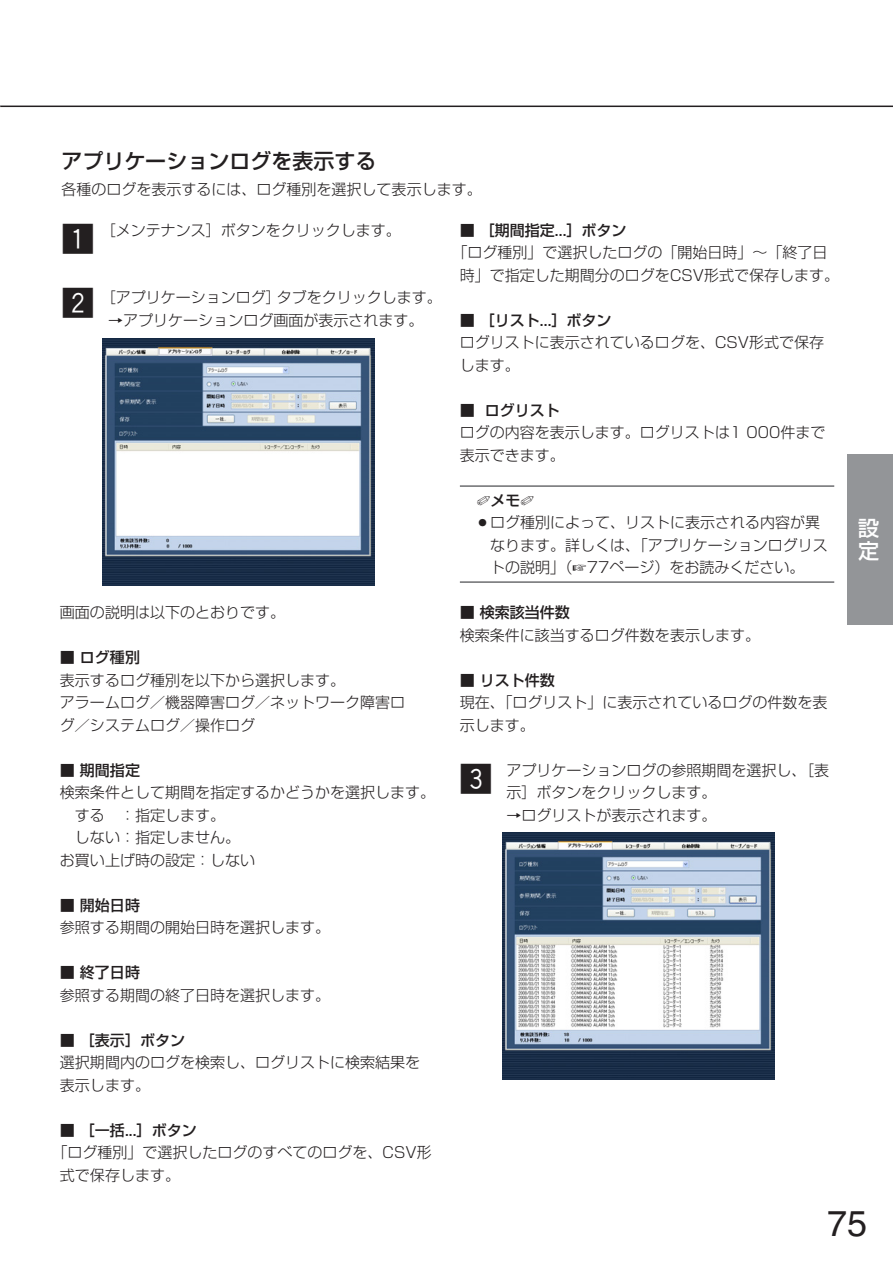
<style>
.page{position:relative;width:893px;height:1263px;background:#fff}
.page>*{position:absolute;margin:0;border:0;box-sizing:border-box;transform-origin:0 0}
.t1{font:36px "Helvetica";color:#231f20}
.t2{font:33px/63.8px "Gthin Hround";color:#231f20}
.t3{font:500 21px "Shin Go";color:#231f20}
.t4{font:500 21px/22.5px "Shin Go";color:#fff}
.t5{font:300 15px/22.5px "Shin Go";color:#231f20}
.t6{font:500 15px "Shin Go";color:#231f20}
.s1{font-weight:500}
.s2{font-weight:300}
</style>
<div class="page">
<hr style="left:0;top:106px;width:892px;height:1px;background:#231f20">
<div style="left:847px;top:455px;width:45px;height:170px;background:#939598"></div>
<hr style="left:460px;top:485px;width:374px;height:2px;background:#6c6d70">
<hr style="left:460px;top:581px;width:374px;height:2px;background:#6c6d70">
<img style="left:102px;top:339px;width:272px;height:246px">
<img style="left:502px;top:832px;width:272px;height:247px">
<h3 class="t3" style="left:61px;top:153px;width:316px">アプリケーションログを表示する</h3>
<p class="t5" style="left:61px;top:180px;width:421px">各種のログを表示するには、ログ種別を選択して表示します。</p>
<h2 class="t2" style="left:61px;top:207px;width:34px">Z<br>X</h2>
<p class="t5" style="left:101px;top:221px;width:301px">［メンテナンス］ボタンをクリックします。</p>
<p class="t5" style="left:101px;top:288px;width:342px">［アプリケーションログ］タブをクリックします。</p>
<p class="t5" style="left:108px;top:311px;width:316px">→アプリケーションログ画面が表示されます。</p>
<p class="t5" style="left:60px;top:603px;width:226px">画面の説明は以下のとおりです。</p>
<p class="t5" style="left:60px;top:648px;width:346px">■ <span class="s1">ログ種別<br></span>表示するログ種別を以下から選択します。<br>アラームログ／機器障害ログ／ネットワーク障害ログ／システムログ／操作ログ</p>
<p class="t6" style="left:60px;top:765px;width:81px"><span class="s2">■</span> 期間指定</p>
<p class="t5" style="left:60px;top:783px;width:376px">検索条件として期間を指定するかどうかを選択します。</p>
<p class="t5" style="left:75px;top:806px;width:151px">する　：指定します。</p>
<p class="t5" style="left:75px;top:828px;width:166px">しない：指定しません。</p>
<p class="t5" style="left:60px;top:851px;width:196px">お買い上げ時の設定：しない</p>
<p class="t5" style="left:60px;top:896px;width:271px">■ <span class="s1">開始日時<br></span>参照する期間の開始日時を選択します。</p>
<p class="t5" style="left:60px;top:963px;width:271px">■ <span class="s1">終了日時<br></span>参照する期間の終了日時を選択します。</p>
<p class="t5" style="left:60px;top:1031px;width:361px">■ <span class="s1">［表示］ボタン<br></span>選択期間内のログを検索し、ログリストに検索結果を表示します。</p>
<p class="t6" style="left:60px;top:1125px;width:138px"><span class="s2">■</span> ［一括...］ボタン</p>
<p class="t5" style="left:52px;top:1143px;width:381px">「ログ種別」で選択したログのすべてのログを、CSV形</p>
<p class="t5" style="left:60px;top:1166px;width:121px">式で保存します。</p>
<p class="t6" style="left:460px;top:225px;width:168px"><span class="s2">■</span> ［期間指定...］ボタン</p>
<p class="t5" style="left:452px;top:243px;width:376px">「ログ種別」で選択したログの「開始日時」～「終了日</p>
<p class="t5" style="left:460px;top:266px;width:381px">時」で指定した期間分のログをCSV形式で保存します。</p>
<p class="t5" style="left:460px;top:311px;width:366px">■ <span class="s1">［リスト...］ボタン<br></span>ログリストに表示されているログを、CSV形式で保存します。</p>
<p class="t5" style="left:460px;top:401px;width:367px">■ <span class="s1">ログリスト<br></span>ログの内容を表示します。ログリストは1 000件まで表示できます。</p>
<p class="t6" style="left:477px;top:495px;width:59px">✐メモ✐</p>
<p class="t5" style="left:490px;top:513px;width:339px;text-indent:-15px">○ログ種別によって、リストに表示される内容が異なります。詳しくは、「アプリケーションログリストの説明」（☞77ページ）をお読みください。</p>
<p class="t5" style="left:460px;top:603px;width:301px">■ <span class="s1">検索該当件数<br></span>検索条件に該当するログ件数を表示します。</p>
<p class="t5" style="left:460px;top:671px;width:369px">■ <span class="s1">リスト件数<br></span>現在、「ログリスト」に表示されているログの件数を表示します。</p>
<p class="t5" style="left:506px;top:761px;width:324px">アプリケーションログの参照期間を選択し、［表示］ボタンをクリックします。</p>
<p class="t5" style="left:506px;top:806px;width:211px">→ログリストが表示されます。</p>
<h2 class="t2" style="left:459px;top:747px;width:34px">C</h2>
<h3 class="t4" style="left:858px;top:520px;width:22px">設定</h3>
<h1 class="t1" style="left:827px;top:1211px;width:42px">75</h1>
</div>
